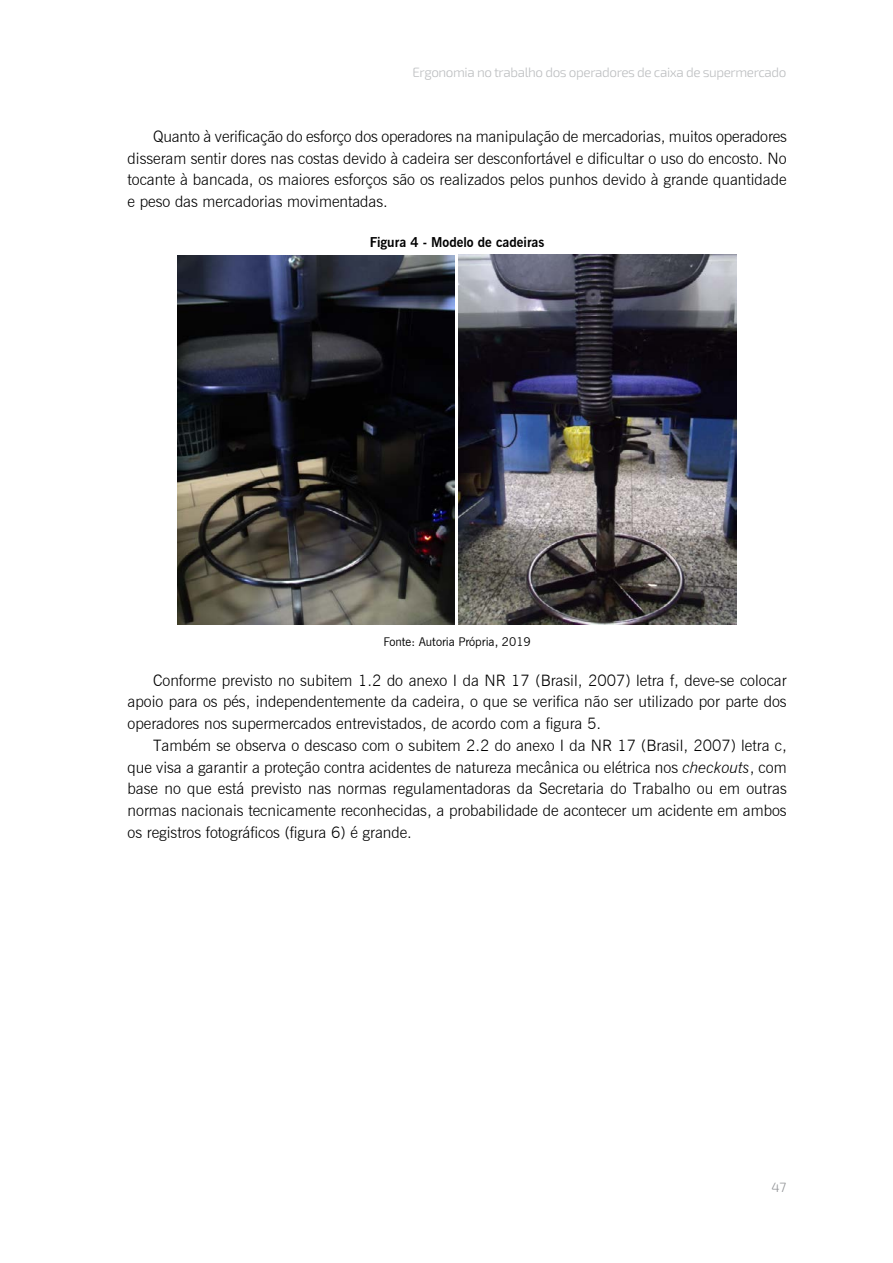
<style>
.page{position:relative;width:893px;height:1263px;background:#fff}
.page>*{position:absolute;margin:0;border:0;box-sizing:border-box;transform-origin:0 0}
.t1{font:300 15.75px/21.8px "News Gothic BT";color:#000;text-align:justify}
.t2{font:300 13.5px "Exo 2.0";letter-spacing:-.03em;color:#bcbec0}
.t3{font:700 13.5px "News Gothic BT";color:#000}
.t4{font:300 13.5px "Exo 2";color:#939598}
.t5{font:12px "News Gothic BT";color:#000}
.s1{font-style:italic}
</style>
<div class="page">
<img style="left:178px;top:256px;width:276px;height:369px">
<img style="left:459px;top:255px;width:277px;height:370px">
<p class="t2" style="left:412px;top:64px;width:375px">Ergonomia no trabalho dos operadores de caixa de supermercado</p>
<p class="t1" style="left:128px;top:125px;width:661px;text-indent:26px">Quanto à verificação do esforço dos operadores na manipulação de mercadorias, muitos operadores disseram sentir dores nas costas devido à cadeira ser desconfortável e dificultar o uso do encosto. No tocante à bancada, os maiores esforços são os realizados pelos punhos devido à grande quantidade e peso das mercadorias movimentadas.</p>
<p class="t3" style="left:370px;top:234px;width:176px">Figura 4 - Modelo de cadeiras</p>
<p class="t5" style="left:383px;top:635px;width:149px">Fonte: Autoria Própria, 2019</p>
<p class="t1" style="left:128px;top:669px;width:661px;text-indent:26px">Conforme previsto no subitem 1.2 do anexo I da NR 17 (Brasil, 2007) letra f, deve-se colocar apoio para os pés, independentemente da cadeira, o que se verifica não ser utilizado por parte dos operadores nos supermercados entrevistados, de acordo com a figura 5.</p>
<p class="t1" style="left:128px;top:734px;width:661px;text-indent:26px">Também se observa o descaso com o subitem 2.2 do anexo I da NR 17 (Brasil, 2007) letra c, que visa a garantir a proteção contra acidentes de natureza mecânica ou elétrica nos <span class="s1">checkouts</span>, com base no que está previsto nas normas regulamentadoras da Secretaria do Trabalho ou em outras normas nacionais tecnicamente reconhecidas, a probabilidade de acontecer um acidente em ambos os registros fotográficos (figura 6) é grande.</p>
<p class="t4" style="left:771px;top:1178px;width:16px">47</p>
</div>
